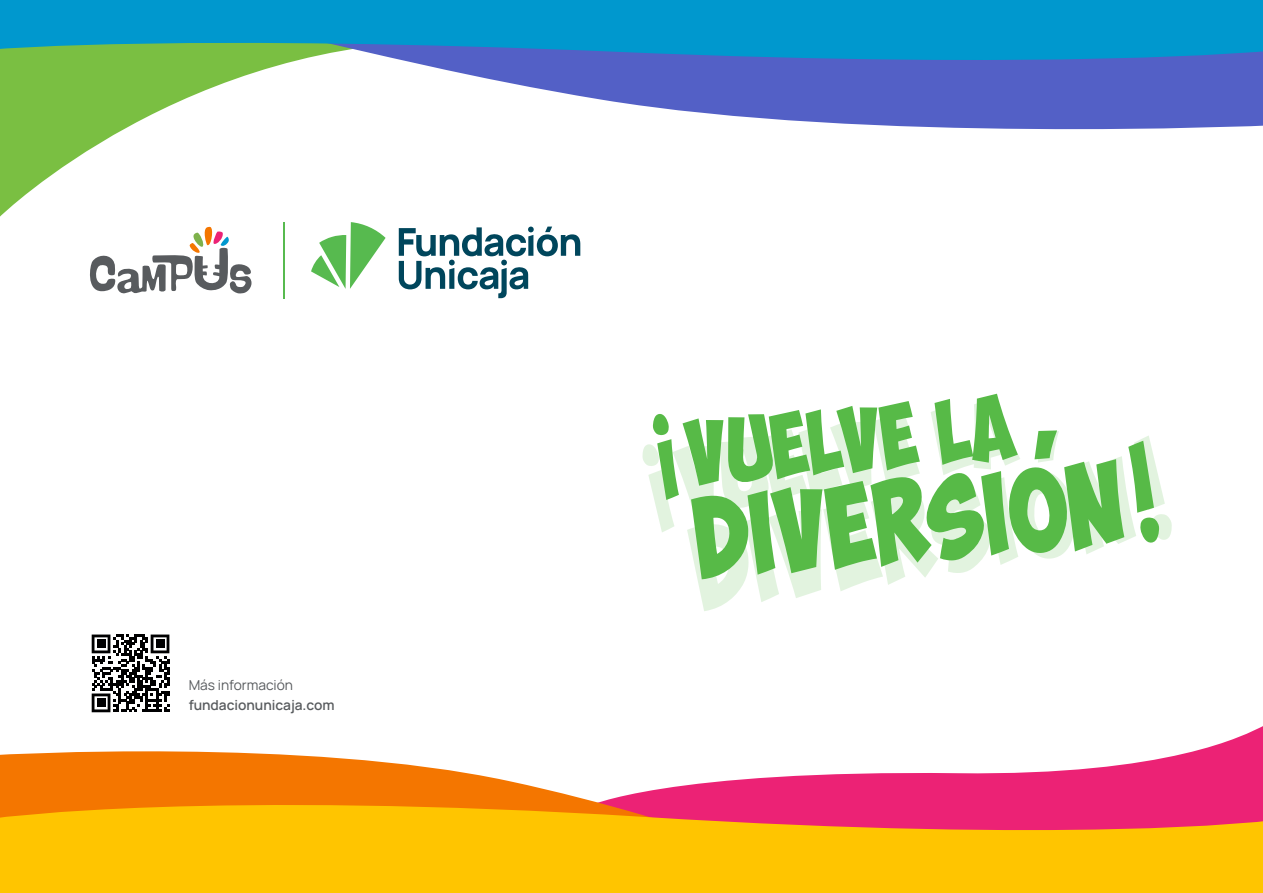
<style>
.page{position:relative;width:1263px;height:893px;background:#fff}
.page>*{position:absolute;margin:0;border:0;box-sizing:border-box;transform-origin:0 0}
.t1{font:italic 84.45px "Obelix Pro";color:#57ba47}
.t2{font:italic 81.75px "Obelix Pro";color:#57ba47}
.t3{font:italic 66px "Obelix Pro";color:#57ba47}
.t4{font:italic 63.9px "Obelix Pro";color:#57ba47}
.t5{font:600 13.8px "Manrope";color:#585b5e}
.t6{font:13.8px "Manrope";color:#585b5e}
</style>
<div class="page">
<svg style="left:970px;top:726px;width:293px;height:64px"></svg>
<svg style="left:0;top:143px;width:100px;height:74px"></svg>
<svg style="left:0;top:751px;width:970px;height:39px"></svg>
<svg style="left:0;top:790px;width:1263px;height:103px;fill:#ffc500"></svg>
<svg style="left:0;top:70px;width:1263px;height:73px"></svg>
<svg style="left:0;top:0;width:1263px;height:70px;fill:#0098ce"></svg>
<svg style="left:642px;top:414px;width:37px;height:118px"></svg>
<svg style="left:1128px;top:436px;width:44px;height:107px"></svg>
<svg style="left:90px;top:227px;width:162px;height:67px"></svg>
<svg style="left:311px;top:222px;width:75px;height:67px"></svg>
<svg style="left:399px;top:227px;width:181px;height:71px"></svg>
<hr style="left:283px;top:222px;width:2px;height:76px;background:#57ba4f">
<svg style="left:92px;top:634px;width:77px;height:78px"></svg>
<div style="left:97px;top:640px;width:8px;height:8px;background:#000001"></div>
<div style="left:156px;top:640px;width:8px;height:8px;background:#000001"></div>
<div style="left:97px;top:699px;width:8px;height:8px;background:#000001"></div>
<p class="t6" style="left:189px;top:674px;width:106px">Más información</p>
<p class="t5" style="left:189px;top:693px;width:148px">fundacionunicaja.com</p>
<h3 class="t4" style="left:684px;top:424px;width:329px;rotate:-5deg">Vuelve la</h3>
<h3 class="t3" style="left:674px;top:452px;width:340px;rotate:-9deg">Vuelve la</h3>
<h1 class="t1" style="left:687px;top:531px;width:447px;rotate:-9deg">DIVErsion</h1>
<h2 class="t2" style="left:690px;top:501px;width:433px;rotate:-5deg">DIVErsion</h2>
</div>
